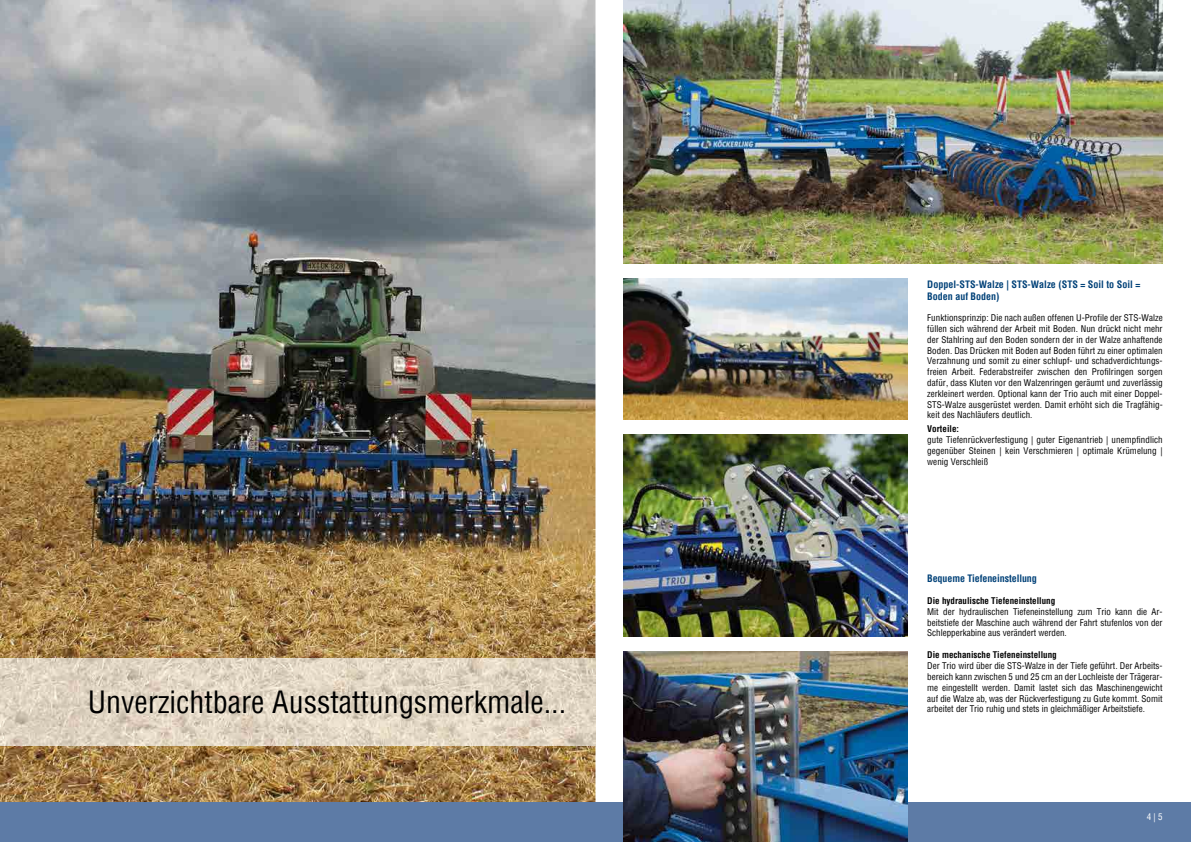
<style>
.page{position:relative;width:1191px;height:842px;background:#fff}
.page>*{position:absolute;margin:0;border:0;box-sizing:border-box;transform-origin:0 0}
.t1{font:condensed 30px "Helvetica";color:#000}
.t2{font:700 condensed 10px/12px "Helvetica";color:#004178}
.t3{font:condensed 9px/10.8px "Helvetica";color:#000;text-align:justify}
.t4{font:700 condensed 9px "Helvetica";color:#000}
.t5{font:condensed 9px "Helvetica";color:#fff}
</style>
<div class="page">
<img style="left:0;top:0;width:595px;height:802px">
<div style="left:0;top:802px;width:1191px;height:40px;background:#5d7ba6"></div>
<img style="left:624px;top:278px;width:283px;height:141px">
<img style="left:624px;top:0;width:538px;height:264px">
<img style="left:624px;top:651px;width:283px;height:191px">
<img style="left:0;top:658px;width:595px;height:87px">
<img style="left:624px;top:434px;width:283px;height:203px">
<h1 class="t1" style="left:88px;top:682px;width:480px">Unverzichtbare Ausstattungsmerkmale...</h1>
<p class="t2" style="left:927px;top:278px;width:215px">Doppel-STS-Walze | STS-Walze (STS = Soil to Soil =<br>Boden auf Boden)</p>
<p class="t3" style="left:927px;top:312px;width:237px">Funktionsprinzip: Die nach außen offenen U-Profile der STS-Walze füllen sich während der Arbeit mit Boden. Nun drückt nicht mehr der Stahlring auf den Boden sondern der in der Walze anhaftende Boden. Das Drücken mit Boden auf Boden führt zu einer optimalen Verzahnung und somit zu einer schlupf- und schadverdichtungs&shy;freien Arbeit. Federabstreifer zwischen den Profilringen sorgen dafür, dass Kluten vor den Walzenringen geräumt und zuverlässig zerkleinert werden. Optional kann der Trio auch mit einer Doppel-STS-Walze ausgerüstet werden. Damit erhöht sich die Tragfähig&shy;keit des Nachläufers deutlich.</p>
<p class="t4" style="left:927px;top:423px;width:33px">Vorteile:</p>
<p class="t3" style="left:927px;top:434px;width:237px">gute Tiefenrückverfestigung | guter Eigenantrieb | unempfindlich gegenüber Steinen | kein Verschmieren | optimale Krümelung | wenig Verschleiß</p>
<p class="t2" style="left:927px;top:572px;width:111px">Bequeme Tiefeneinstellung</p>
<p class="t4" style="left:927px;top:595px;width:129px">Die hydraulische Tiefeneinstellung</p>
<p class="t3" style="left:927px;top:606px;width:237px">Mit der hydraulischen Tiefeneinstellung zum Trio kann die Ar&shy;beitstiefe der Maschine auch während der Fahrt stufenlos von der Schlepperkabine aus verändert werden.</p>
<p class="t4" style="left:927px;top:649px;width:131px">Die mechanische Tiefeneinstellung</p>
<p class="t3" style="left:927px;top:660px;width:237px">Der Trio wird über die STS-Walze in der Tiefe geführt. Der Arbeits&shy;bereich kann zwischen 5 und 25 cm an der Lochleiste der Trägerar&shy;me eingestellt werden. Damit lastet sich das Maschinengewicht auf die Walze ab, was der Rückverfestigung zu Gute kommt. Somit arbeitet der Trio ruhig und stets in gleichmäßiger Arbeitstiefe.</p>
<p class="t5" style="left:1146px;top:811px;width:17px">4 | 5</p>
</div>
